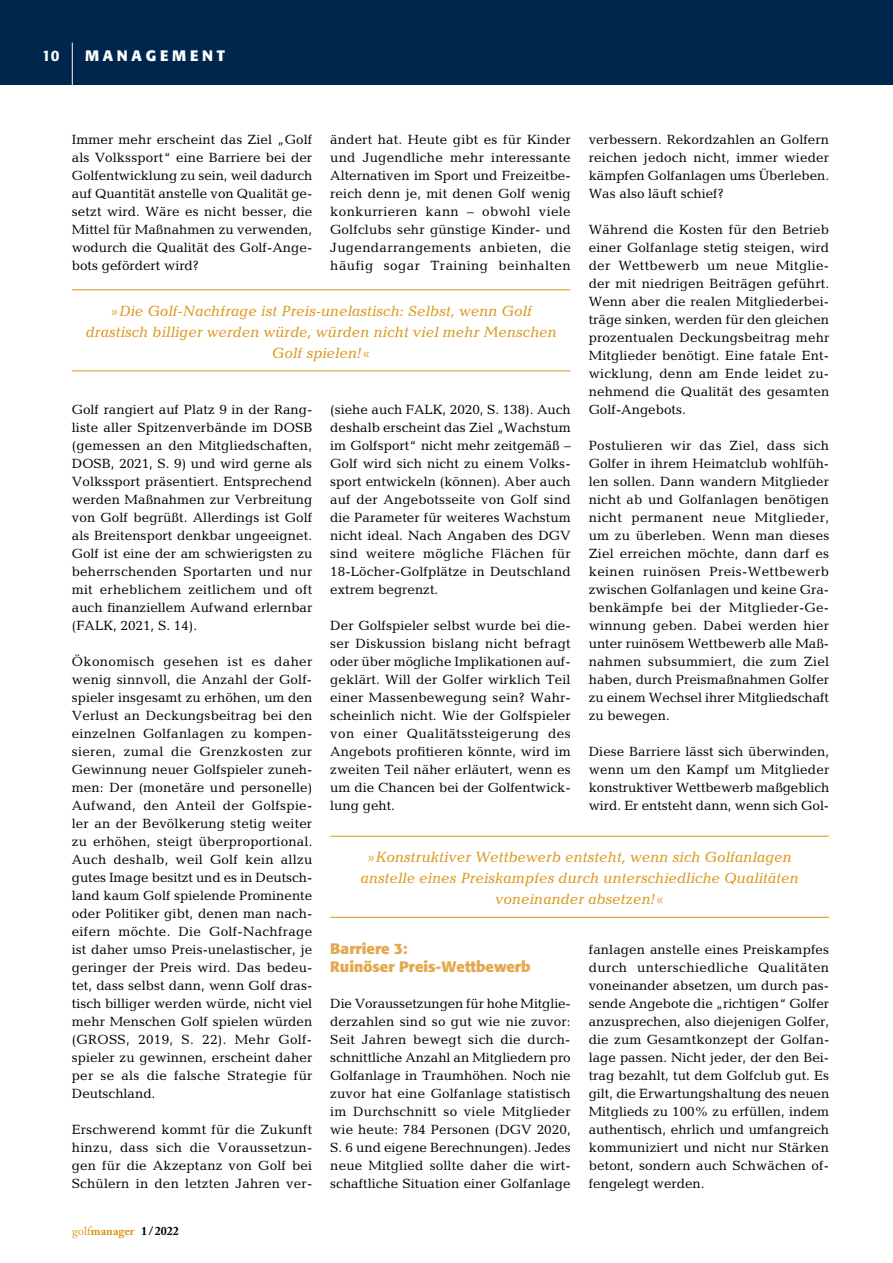
<style>
.page{position:relative;width:893px;height:1263px;background:#fff}
.page>*{position:absolute;margin:0;border:0;box-sizing:border-box;transform-origin:0 0}
.t1{font:italic 15px/21px "Candida";color:#da9515;text-align:center}
.t2{font:700 15px/18px "Formata";color:#e2a94e}
.t3{font:700 15px "Formata";letter-spacing:.25em;color:#fff}
.t4{font:500 15px "Formata";color:#fff}
.t5{font:13.5px/18px "Candida";color:#000;text-align:justify}
.t6{font:700 12px "Adobe Caslon Pro";color:#da9515}
.s1{font-weight:400}
.s2{color:#000}
</style>
<div class="page">
<div style="left:0;top:0;width:893px;height:85px;background:#00264e"></div>
<hr style="left:72px;top:43px;width:1px;height:42px;background:#fff">
<hr style="left:72px;top:289px;width:498px;height:1px;background:#da9515">
<hr style="left:72px;top:370px;width:498px;height:1px;background:#da9515">
<hr style="left:330px;top:836px;width:499px;height:1px;background:#da9515">
<hr style="left:330px;top:917px;width:499px;height:1px;background:#da9515">
<p class="t4" style="left:42px;top:46px;width:19px">10</p>
<p class="t3" style="left:85px;top:46px;width:142px">MANAGEMENT</p>
<p class="t5" style="left:330px;top:130px;width:242px">ändert hat. Heute gibt es für Kinder und Jugendliche mehr interessante Alternativen im Sport und Freizeitbe&shy;reich denn je, mit denen Golf wenig konkurrieren kann – obwohl viele Golfclubs sehr günstige Kinder- und Jugendarrangements anbieten, die häufig sogar Training beinhalten</p>
<p class="t5" style="left:589px;top:130px;width:242px">verbessern. Rekordzahlen an Golfern reichen jedoch nicht, immer wieder kämpfen Golfanlagen ums Überleben.<br>Was also läuft schief?</p>
<p class="t5" style="left:589px;top:220px;width:242px">Während die Kosten für den Betrieb einer Golfanlage stetig steigen, wird der Wettbewerb um neue Mitglie&shy;der mit niedrigen Beiträgen geführt.<br>Wenn aber die realen Mitgliederbei&shy;träge sinken, werden für den gleichen prozentualen Deckungsbeitrag mehr Mitglieder benötigt. Eine fatale Ent&shy;wicklung, denn am Ende leidet zu&shy;nehmend die Qualität des gesamten Golf-Angebots.</p>
<p class="t5" style="left:589px;top:436px;width:242px">Postulieren wir das Ziel, dass sich Golfer in ihrem Heimatclub wohlfüh&shy;len sollen. Dann wandern Mitglieder nicht ab und Golfanlagen benötigen nicht permanent neue Mitglieder, um zu überleben. Wenn man dieses Ziel erreichen möchte, dann darf es keinen ruinösen Preis-Wettbewerb zwischen Golfanlagen und keine Gra&shy;benkämpfe bei der Mitglieder-Ge&shy;winnung geben. Dabei werden hier unter ruinösem Wettbewerb alle Maß&shy;nahmen subsummiert, die zum Ziel haben, durch Preismaßnahmen Golfer zu einem Wechsel ihrer Mitgliedschaft zu bewegen.</p>
<p class="t5" style="left:589px;top:742px;width:242px">Diese Barriere lässt sich überwinden, wenn um den Kampf um Mitglieder konstruktiver Wettbewerb maßgeblich wird. Er entsteht dann, wenn sich Gol-</p>
<p class="t5" style="left:72px;top:130px;width:242px">Immer mehr erscheint das Ziel „Golf als Volkssport“ eine Barriere bei der Golfentwicklung zu sein, weil dadurch auf Quantität anstelle von Qualität ge&shy;setzt wird. Wäre es nicht besser, die Mittel für Maßnahmen zu verwenden, wodurch die Qualität des Golf-Ange&shy;bots gefördert wird?</p>
<p class="t1" style="left:85px;top:300px;width:473px">»Die Golf-Nachfrage ist Preis-unelastisch: Selbst, wenn Golf drastisch billiger werden würde, würden nicht viel mehr Menschen<br>Golf spielen!«</p>
<p class="t5" style="left:330px;top:400px;width:242px">(siehe auch FALK, 2020, S. 138). Auch deshalb erscheint das Ziel „Wachstum im Golfsport“ nicht mehr zeitgemäß – Golf wird sich nicht zu einem Volks&shy;sport entwickeln (können). Aber auch auf der Angebotsseite von Golf sind die Parameter für weiteres Wachstum nicht ideal. Nach Angaben des DGV sind weitere mögliche Flächen für 18-Löcher-Golfplätze in Deutschland extrem begrenzt.</p>
<p class="t5" style="left:330px;top:616px;width:242px">Der Golfspieler selbst wurde bei die&shy;ser Diskussion bislang nicht befragt oder über mögliche Implikationen auf&shy;geklärt. Will der Golfer wirklich Teil einer Massenbewegung sein? Wahr&shy;scheinlich nicht. Wie der Golfspieler von einer Qualitätssteigerung des Angebots profitieren könnte, wird im zweiten Teil näher erläutert, wenn es um die Chancen bei der Golfentwick&shy;lung geht.</p>
<p class="t5" style="left:72px;top:400px;width:242px">Golf rangiert auf Platz 9 in der Rang&shy;liste aller Spitzenverbände im DOSB (gemessen an den Mitgliedschaften, DOSB, 2021, S. 9) und wird gerne als Volkssport präsentiert. Entsprechend werden Maßnahmen zur Verbreitung von Golf begrüßt. Allerdings ist Golf als Breitensport denkbar ungeeignet.<br>Golf ist eine der am schwierigsten zu beherrschenden Sportarten und nur mit erheblichem zeitlichem und oft auch finanziellem Aufwand erlernbar (FALK, 2021, S. 14).</p>
<p class="t5" style="left:72px;top:652px;width:242px">Ökonomisch gesehen ist es daher wenig sinnvoll, die Anzahl der Golf&shy;spieler insgesamt zu erhöhen, um den Verlust an Deckungsbeitrag bei den einzelnen Golfanlagen zu kompen&shy;sieren, zumal die Grenzkosten zur Gewinnung neuer Golfspieler zuneh&shy;men: Der (monetäre und personelle)<br>Aufwand, den Anteil der Golfspie&shy;ler an der Bevölkerung stetig weiter zu erhöhen, steigt überproportional.<br>Auch deshalb, weil Golf kein allzu gutes Image besitzt und es in Deutsch&shy;land kaum Golf spielende Prominente oder Politiker gibt, denen man nach&shy;eifern möchte. Die Golf-Nachfrage ist daher umso Preis-unelastischer, je geringer der Preis wird. Das bedeu&shy;tet, dass selbst dann, wenn Golf dras&shy;tisch billiger werden würde, nicht viel mehr Menschen Golf spielen würden (GROSS, 2019, S. 22). Mehr Golf&shy;spieler zu gewinnen, erscheint daher per se als die falsche Strategie für Deutschland.</p>
<p class="t5" style="left:72px;top:1120px;width:242px">Erschwerend kommt für die Zukunft hinzu, dass sich die Voraussetzun&shy;gen für die Akzeptanz von Golf bei Schülern in den letzten Jahren ver-</p>
<p class="t1" style="left:360px;top:846px;width:440px">»Konstruktiver Wettbewerb entsteht, wenn sich Golfanlagen anstelle eines Preiskampfes durch unterschiedliche Qualitäten voneinander absetzen!«</p>
<p class="t2" style="left:330px;top:940px;width:202px">Barriere 3:<br>Ruinöser Preis-Wettbewerb</p>
<p class="t5" style="left:330px;top:994px;width:242px">Die Voraussetzungen für hohe Mitglie&shy;derzahlen sind so gut wie nie zuvor:<br>Seit Jahren bewegt sich die durch&shy;schnittliche Anzahl an Mitgliedern pro Golfanlage in Traumhöhen. Noch nie zuvor hat eine Golfanlage statistisch im Durchschnitt so viele Mitglieder wie heute: 784 Personen (DGV 2020, S. 6 und eigene Berechnungen). Jedes neue Mitglied sollte daher die wirt&shy;schaftliche Situation einer Golfanlage</p>
<p class="t5" style="left:589px;top:940px;width:242px">fanlagen anstelle eines Preiskampfes durch unterschiedliche Qualitäten voneinander absetzen, um durch pas&shy;sende Angebote die „richtigen“ Golfer anzusprechen, also diejenigen Golfer, die zum Gesamtkonzept der Golfan&shy;lage passen. Nicht jeder, der den Bei&shy;trag bezahlt, tut dem Golfclub gut. Es gilt, die Erwartungshaltung des neuen Mitglieds zu 100% zu erfüllen, indem authentisch, ehrlich und umfangreich kommuniziert und nicht nur Stärken betont, sondern auch Schwächen of&shy;fengelegt werden.</p>
<p class="t6" style="left:72px;top:1224px;width:108px"><span class="s1">golf</span>manager <span class="s2">1/2022</span></p>
</div>
